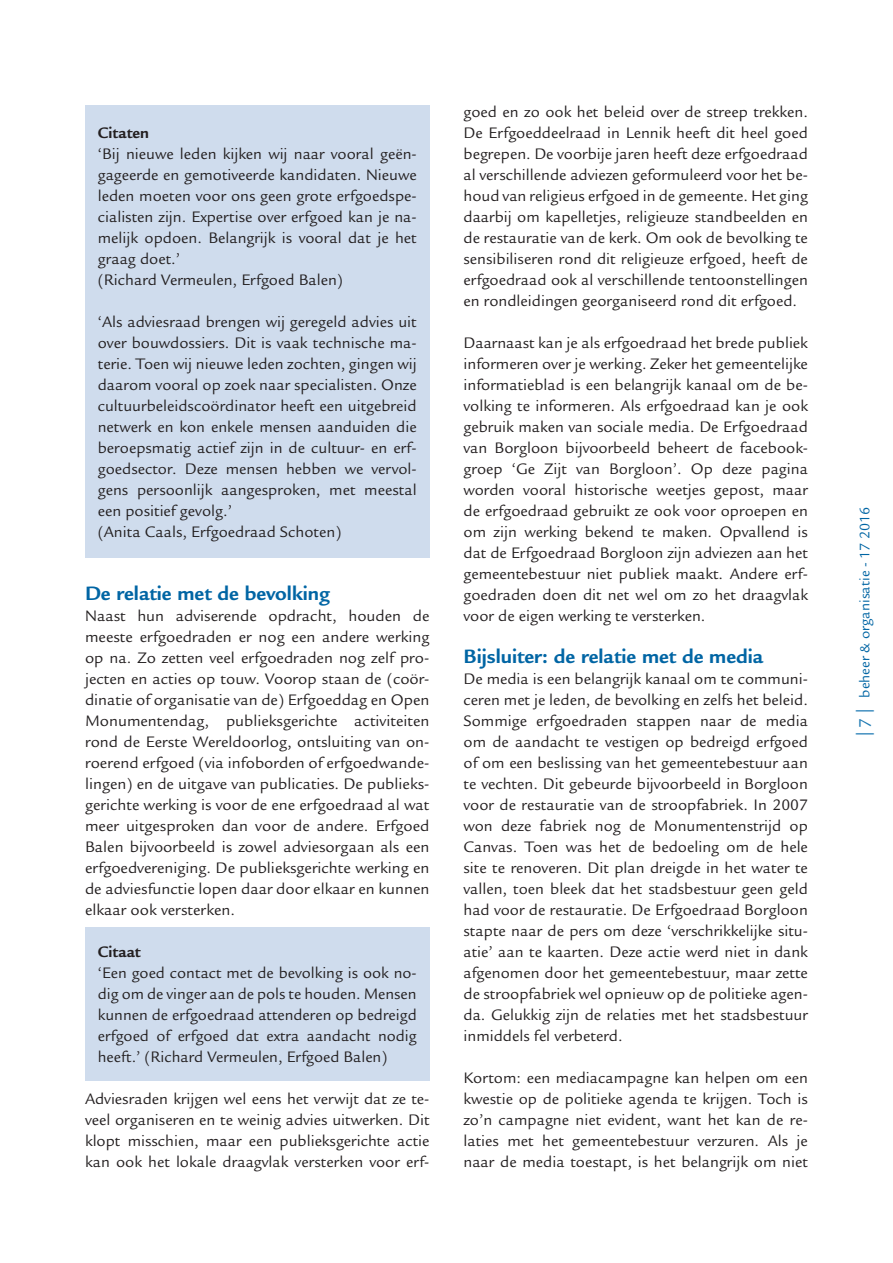
<style>
.page{position:relative;width:893px;height:1263px;background:#fff}
.page>*{position:absolute;margin:0;border:0;box-sizing:border-box;transform-origin:0 0}
.t1{font:700 21px "Legacy Sans Std";color:#0065a4}
.t2{font:16.5px/21px "Legacy Sans Std";color:#231f20;text-align:justify}
.t3{font:700 16.5px "Legacy Sans Std";color:#231f20}
.t4{font:15px "Legacy Sans Std";color:#0065a4}
.s1{font-family:"Myriad Pro";font-size:18px;color:#1b78b2}
.s2{font-size:18px;color:#1b78b2}
</style>
<div class="page">
<div style="left:85px;top:106px;width:344px;height:452px;background:#cfdced"></div>
<div style="left:85px;top:927px;width:344px;height:154px;background:#cfdced"></div>
<p class="t3" style="left:98px;top:123px;width:53px">Citaten</p>
<p class="t2" style="left:98px;top:143px;width:320px;text-align:left">‘Bij nieuwe leden kijken wij naar vooral geën&shy;gageerde en gemotiveerde kandidaten. Nieuwe leden moeten voor ons geen grote erfgoedspe&shy;cialisten zijn. Expertise over erfgoed kan je na&shy;melijk opdoen. Belangrijk is vooral dat je het graag doet.’<br>(Richard Vermeulen, Erfgoed Balen)</p>
<p class="t2" style="left:98px;top:311px;width:320px;text-align:left">‘Als adviesraad brengen wij geregeld advies uit over bouwdossiers. Dit is vaak technische ma&shy;terie. Toen wij nieuwe leden zochten, gingen wij daarom vooral op zoek naar specialisten. Onze cultuurbeleidscoördinator heeft een uitgebreid netwerk en kon enkele mensen aanduiden die beroepsmatig actief zijn in de cultuur- en erf&shy;goedsector. Deze mensen hebben we vervol&shy;gens persoonlijk aangesproken, met meestal een positief gevolg.’<br>(Anita Caals, Erfgoedraad Schoten)</p>
<p class="t1" style="left:85px;top:581px;width:247px">De relatie met de bevolking</p>
<p class="t2" style="left:85px;top:605px;width:346px">Naast hun adviserende opdracht, houden de meeste erfgoedraden er nog een andere werking op na. Zo zetten veel erfgoedraden nog zelf pro&shy;jecten en acties op touw. Voorop staan de (coör&shy;dinatie of organisatie van de) Erfgoeddag en Open Monumentendag, publieksgerichte activiteiten rond de Eerste Wereldoorlog, ontsluiting van on&shy;roerend erfgoed (via infoborden of erfgoedwande&shy;lingen) en de uitgave van publicaties. De publieks&shy;gerichte werking is voor de ene erfgoedraad al wat meer uitgesproken dan voor de andere. Erfgoed Balen bijvoorbeeld is zowel adviesorgaan als een erfgoedvereniging. De publieksgerichte werking en de adviesfunctie lopen daar door elkaar en kunnen elkaar ook versterken.</p>
<p class="t3" style="left:98px;top:942px;width:44px">Citaat</p>
<p class="t2" style="left:98px;top:962px;width:320px">‘Een goed contact met de bevolking is ook no&shy;dig om de vinger aan de pols te houden. Mensen kunnen de erfgoedraad attenderen op bedreigd erfgoed of erfgoed dat extra aandacht nodig heeft.’ (Richard Vermeulen, Erfgoed Balen)</p>
<p class="t2" style="left:85px;top:1088px;width:346px">Adviesraden krijgen wel eens het verwijt dat ze te&shy;veel organiseren en te weinig advies uitwerken. Dit klopt misschien, maar een publieksgerichte actie kan ook het lokale draagvlak versterken voor erf-</p>
<p class="t2" style="left:463px;top:101px;width:346px">goed en zo ook het beleid over de streep trekken.<br>De Erfgoeddeelraad in Lennik heeft dit heel goed begrepen. De voorbije jaren heeft deze erfgoedraad al verschillende adviezen geformuleerd voor het be&shy;houd van religieus erfgoed in de gemeente. Het ging daarbij om kapelletjes, religieuze standbeelden en de restauratie van de kerk. Om ook de bevolking te sensibiliseren rond dit religieuze erfgoed, heeft de erfgoedraad ook al verschillende tentoonstellingen en rondleidingen georganiseerd rond dit erfgoed.</p>
<p class="t2" style="left:463px;top:333px;width:346px">Daarnaast kan je als erfgoedraad het brede publiek informeren over je werking. Zeker het gemeentelijke informatieblad is een belangrijk kanaal om de be&shy;volking te informeren. Als erfgoedraad kan je ook gebruik maken van sociale media. De Erfgoedraad van Borgloon bijvoorbeeld beheert de facebook&shy;groep ‘Ge Zijt van Borgloon’. Op deze pagina worden vooral historische weetjes gepost, maar de erfgoedraad gebruikt ze ook voor oproepen en om zijn werking bekend te maken. Opvallend is dat de Erfgoedraad Borgloon zijn adviezen aan het gemeentebestuur niet publiek maakt. Andere erf&shy;goedraden doen dit net wel om zo het draagvlak voor de eigen werking te versterken.</p>
<p class="t1" style="left:463px;top:644px;width:301px">Bijsluiter: de relatie met de media</p>
<p class="t2" style="left:463px;top:668px;width:346px">De media is een belangrijk kanaal om te communi&shy;ceren met je leden, de bevolking en zelfs het beleid.<br>Sommige erfgoedraden stappen naar de media om de aandacht te vestigen op bedreigd erfgoed of om een beslissing van het gemeentebestuur aan te vechten. Dit gebeurde bijvoorbeeld in Borgloon voor de restauratie van de stroopfabriek. In 2007 won deze fabriek nog de Monumentenstrijd op Canvas. Toen was het de bedoeling om de hele site te renoveren. Dit plan dreigde in het water te vallen, toen bleek dat het stadsbestuur geen geld had voor de restauratie. De Erfgoedraad Borgloon stapte naar de pers om deze ‘verschrikkelijke situ&shy;atie’ aan te kaarten. Deze actie werd niet in dank afgenomen door het gemeentebestuur, maar zette de stroopfabriek wel opnieuw op de politieke agen&shy;da. Gelukkig zijn de relaties met het stadsbestuur inmiddels fel verbeterd.</p>
<p class="t2" style="left:463px;top:1068px;width:346px">Kortom: een mediacampagne kan helpen om een kwestie op de politieke agenda te krijgen. Toch is zo’n campagne niet evident, want het kan de re&shy;laties met het gemeentebestuur verzuren. Als je naar de media toestapt, is het belangrijk om niet</p>
<p class="t4" style="left:856px;top:736px;width:231px;rotate:-90deg"><span class="s1">|</span> <span class="s2">7</span> <span class="s1">|</span> beheer &amp; organisatie - 17 2016</p>
</div>
